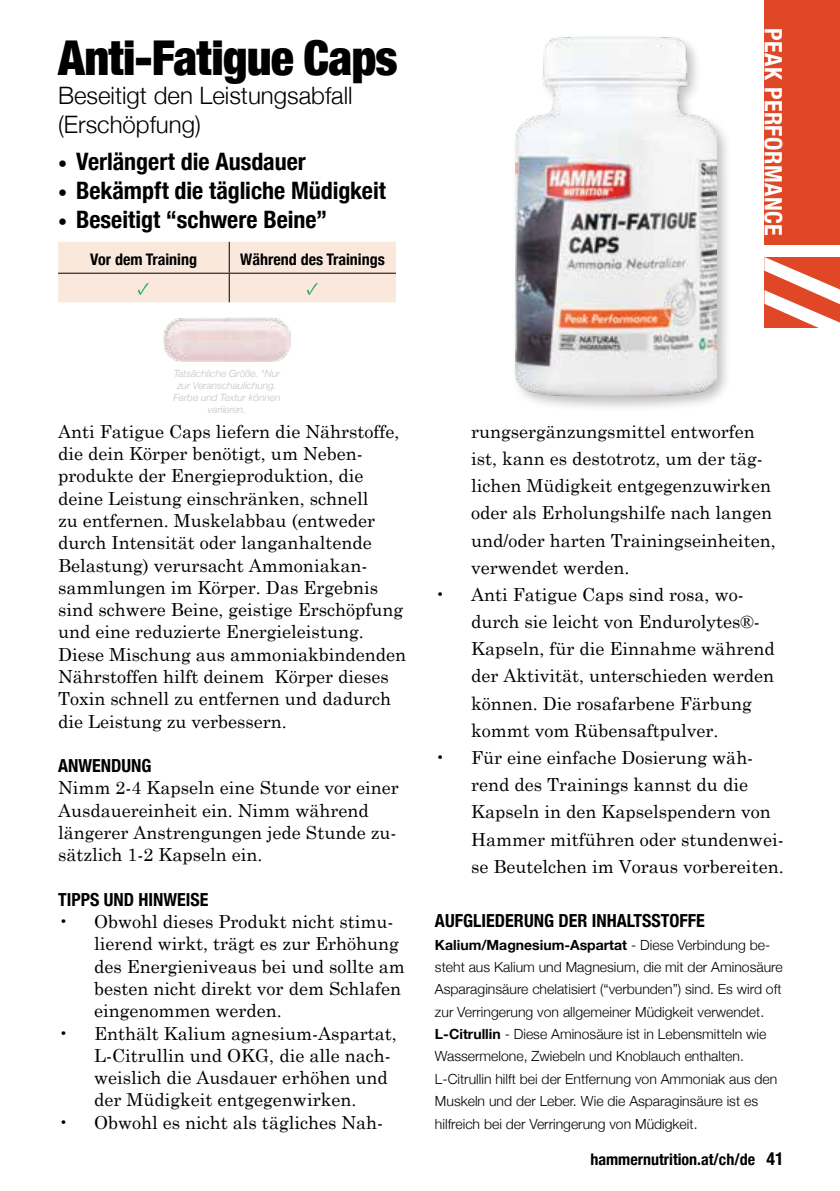
<style>
.page{position:relative;width:840px;height:1191px;background:#fff}
.page>*{position:absolute;margin:0;border:0;box-sizing:border-box;transform-origin:0 0}
.t1{font:900 condensed 48px "Helvetica Neue";letter-spacing:-.015em;color:#000}
.t2{font:700 condensed 24px "Helvetica Neue";color:#000}
.t3{font:300 24px/28.8px "Helvetica Neue";color:#000}
.t4{font:700 condensed 24px "Helvetica Neue";letter-spacing:.02em;color:#fff}
.t5{font:18px/22.2px "Century Schoolbook";color:#000}
.t6{font:700 condensed 18px "Helvetica Neue";color:#000}
.t7{font:18px "Minion Pro";color:#00a651}
.t8{font:700 condensed 16px "Helvetica Neue";color:#000}
.t9{font:300 14px/22.4px "Helvetica Neue";color:#000}
.t10{font:italic 300 10px/12px "Helvetica Neue";color:#c7c3c0;text-align:center}
.s1{font-size:18px}
.s2{font-weight:700}
</style>
<div class="page">
<div style="left:58px;top:242px;width:338px;height:60px;background:#fbe8dd"></div>
<hr style="left:58px;top:273px;width:171px;height:1px;background:#000">
<hr style="left:229px;top:273px;width:167px;height:1px;background:#000">
<hr style="left:228px;top:242px;width:2px;height:31px;background:#000">
<hr style="left:228px;top:274px;width:2px;height:28px;background:#000">
<img style="left:163px;top:317px;width:128px;height:45px">
<div style="left:511px;top:33px;width:220px;height:380px;background:#000;opacity:.25"></div>
<img style="left:515px;top:36px;width:201px;height:360px">
<div style="left:764px;top:0;width:75px;height:244px;background:#e04726"></div>
<svg style="left:764px;top:257px;width:75px;height:71px"></svg>
<h1 class="t1" style="left:58px;top:18px;width:341px">Anti-Fatigue Caps</h1>
<h2 class="t3" style="left:58px;top:79px;width:296px">Beseitigt den Leistungsabfall (Erschöpfung)</h2>
<h2 class="t2" style="left:58px;top:142px;width:249px"><span class="s1">•</span> Verlängert die Ausdauer</h2>
<h2 class="t2" style="left:58px;top:171px;width:329px"><span class="s1">•</span> Bekämpft die tägliche Müdigkeit</h2>
<h2 class="t2" style="left:58px;top:199px;width:271px"><span class="s1">•</span> Beseitigt “schwere Beine”</h2>
<p class="t8" style="left:90px;top:246px;width:108px">Vor dem Training</p>
<p class="t8" style="left:240px;top:246px;width:146px">Während des Trainings</p>
<p class="t7" style="left:137px;top:276px;width:14px">✓</p>
<p class="t7" style="left:306px;top:276px;width:14px">✓</p>
<h2 class="t4" style="left:792px;top:28px;width:209px;rotate:90deg">PEAK PERFORMANCE</h2>
<p class="t10" style="left:173px;top:367px;width:108px">Tatsächliche Größe. *Nur zur Veranschaulichung.<br>Farbe und Textur können variieren.</p>
<p class="t5" style="left:58px;top:418px;width:349px">Anti Fatigue Caps liefern die Nährstoffe, die dein Körper benötigt, um Neben&shy;produkte der Energieproduktion, die deine Leistung einschränken, schnell<br>zu entfernen. Muskelabbau (entweder durch Intensität oder langanhaltende Belastung) verursacht Ammoniakan&shy;sammlungen im Körper. Das Ergebnis sind schwere Beine, geistige Erschöpfung und eine reduzierte Energieleistung.<br>Diese Mischung aus ammoniakbindenden Nährstoffen hilft deinem Körper dieses Toxin schnell zu entfernen und dadurch die Leistung zu verbessern.</p>
<p class="t6" style="left:58px;top:750px;width:95px">ANWENDUNG</p>
<p class="t5" style="left:58px;top:775px;width:342px">Nimm 2-4 Kapseln eine Stunde vor einer Ausdauereinheit ein. Nimm während längerer Anstrengungen jede Stunde zu&shy;sätzlich 1-2 Kapseln ein.</p>
<p class="t6" style="left:58px;top:884px;width:152px">TIPPS UND HINWEISE</p>
<p class="t5" style="left:94px;top:909px;width:312px;text-indent:-36px">• Obwohl dieses Produkt nicht stimu&shy;lierend wirkt, trägt es zur Erhöhung des Energieniveaus bei und sollte am besten nicht direkt vor dem Schlafen eingenommen werden.</p>
<p class="t5" style="left:94px;top:1020px;width:304px;text-indent:-36px">• Enthält Kalium agnesium-Aspartat, L-Citrullin und OKG, die alle nach&shy;weislich die Ausdauer erhöhen und der Müdigkeit entgegenwirken.</p>
<p class="t5" style="left:58px;top:1109px;width:326px">• Obwohl es nicht als tägliches Nah-</p>
<p class="t5" style="left:470px;top:416px;width:306px;line-height:27.2px">rungsergänzungsmittel entworfen ist, kann es destotrotz, um der täg&shy;lichen Müdigkeit entgegenzuwirken oder als Erholungshilfe nach langen und/oder harten Trainingseinheiten, verwendet werden.</p>
<p class="t5" style="left:470px;top:579px;width:305px;line-height:27.2px;text-indent:-36px">• Anti Fatigue Caps sind rosa, wo&shy;durch sie leicht von Endurolytes®- Kapseln, für die Einnahme während der Aktivität, unterschieden werden können. Die rosafarbene Färbung kommt vom Rübensaftpulver.</p>
<p class="t5" style="left:470px;top:742px;width:314px;line-height:27.2px;text-indent:-36px">• Für eine einfache Dosierung wäh&shy;rend des Trainings kannst du die Kapseln in den Kapselspendern von Hammer mitführen oder stundenwei&shy;se Beutelchen im Voraus vorbereiten.</p>
<p class="t6" style="left:434px;top:905px;width:271px">AUFGLIEDERUNG DER INHALTSSTOFFE</p>
<p class="t9" style="left:434px;top:932px;width:349px"><span class="s2">Kalium/Magnesium-Aspartat</span> - Diese Verbindung be&shy;steht aus Kalium und Magnesium, die mit der Aminosäure Asparaginsäure chelatisiert (“verbunden”) sind. Es wird oft zur Verringerung von allgemeiner Müdigkeit verwendet.<br><span class="s2">L-Citrullin</span> - Diese Aminosäure ist in Lebensmitteln wie Wassermelone, Zwiebeln und Knoblauch enthalten.<br>L-Citrullin hilft bei der Entfernung von Ammoniak aus den Muskeln und der Leber. Wie die Asparaginsäure ist es hilfreich bei der Verringerung von Müdigkeit.</p>
<p class="t8" style="left:590px;top:1146px;width:195px">hammernutrition.at/ch/de <span class="s1">41</span></p>
</div>
